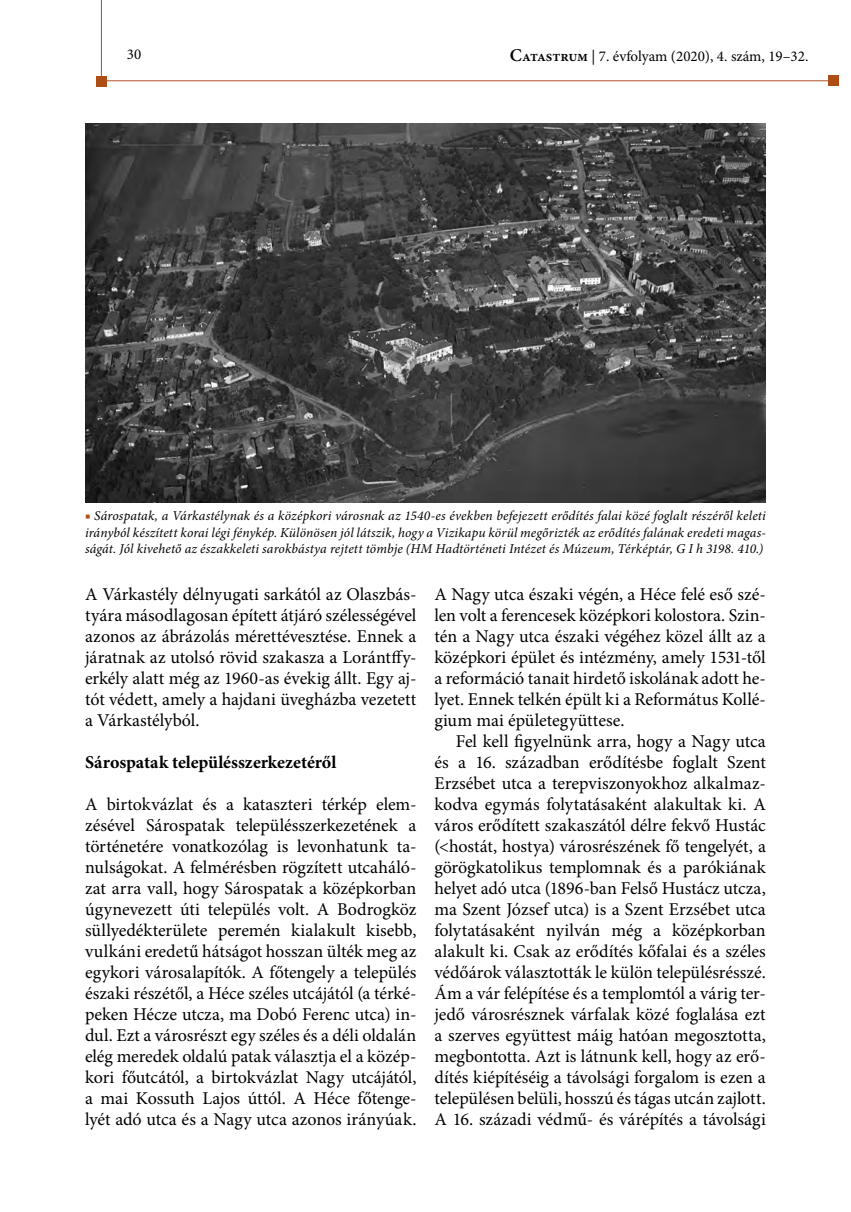
<style>
.page{position:relative;width:851px;height:1212px;background:#fff}
.page>*{position:absolute;margin:0;border:0;box-sizing:border-box;transform-origin:0 0}
.t1{font:18px/21px "Minion Pro";letter-spacing:-.005em;color:#000;text-align:justify}
.t2{font:700 18px "Minion Pro";letter-spacing:-.005em;color:#000}
.t3{font:15px "Minion Pro";color:#000}
.képaláírás{font:italic 13.5px/16.5px "Minion Pro";letter-spacing:.01em;color:#000;text-align:justify}
.s1{font-weight:600;font-size:18px}
.s2{font-weight:600}
.s3{color:#ae4e14}
</style>
<div class="page">
<hr style="left:99px;top:81px;width:734px;height:1px;background:#ae4f25">
<hr style="left:101px;top:0;width:1px;height:81px;background:#ae4f25">
<div style="left:828px;top:76px;width:11px;height:10px;background:#ae4e14"></div>
<div style="left:96px;top:76px;width:10px;height:10px;background:#ae4e14"></div>
<img style="left:85px;top:123px;width:680px;height:379px">
<p class="t3" style="left:127px;top:45px;width:16px">30</p>
<p class="t3" style="left:510px;top:46px;width:300px"><span class="s1">C</span><span class="s2">atastrum</span> | 7. évfolyam (2020), 4. szám, 19–32.</p>
<p class="képaláírás" style="left:85px;top:507px;width:682px"><span class="s3">■</span> Sárospatak, a Várkastélynak és a középkori városnak az 1540-es években befejezett erődítés falai közé foglalt részéről keleti irányból készített korai légi fénykép. Különösen jól látszik, hogy a Vizikapu körül megőrizték az erődítés falának eredeti magas&shy;ságát. Jól kivehető az északkeleti sarokbástya rejtett tömbje (HM Hadtörténeti Intézet és Múzeum, Térképtár, G I h 3198. 410.)</p>
<p class="t1" style="left:85px;top:584px;width:333px">A Várkastély délnyugati sarkától az Olaszbás&shy;tyára másodlagosan épített átjáró szélességével azonos az ábrázolás mérettévesztése. Ennek a járatnak az utolsó rövid szakasza a Lorántffy&shy;erkély alatt még az 1960-as évekig állt. Egy aj&shy;tót védett, amely a hajdani üvegházba vezetett a Várkastélyból.</p>
<p class="t2" style="left:85px;top:750px;width:253px">Sárospatak településszerkezetéről</p>
<p class="t1" style="left:85px;top:794px;width:333px">A birtokvázlat és a kataszteri térkép elem&shy;zésével Sárospatak településszerkezetének a történetére vonatkozólag is levonhatunk ta&shy;nulságokat. A felmérésben rögzített utcaháló&shy;zat arra vall, hogy Sárospatak a középkorban úgynevezett úti település volt. A Bodrogköz süllyedékterülete peremén kialakult kisebb, vulkáni eredetű hátságot hosszan ülték meg az egykori városalapítók. A főtengely a település északi részétől, a Héce széles utcájától (a térké&shy;peken Hécze utcza, ma Dobó Ferenc utca) in&shy;dul. Ezt a városrészt egy széles és a déli oldalán elég meredek oldalú patak választja el a közép&shy;kori főutcától, a birtokvázlat Nagy utcájától, a mai Kossuth Lajos úttól. A Héce főtenge&shy;lyét adó utca és a Nagy utca azonos irányúak.</p>
<p class="t1" style="left:434px;top:584px;width:333px">A Nagy utca északi végén, a Héce felé eső szé&shy;len volt a ferencesek középkori kolostora. Szin&shy;tén a Nagy utca északi végéhez közel állt az a középkori épület és intézmény, amely 1531-től a reformáció tanait hirdető iskolának adott he&shy;lyet. Ennek telkén épült ki a Református Kollé&shy;gium mai épületegyüttese.</p>
<p class="t1" style="left:434px;top:731px;width:333px;text-indent:21px">Fel kell figyelnünk arra, hogy a Nagy utca és a 16. században erődítésbe foglalt Szent Erzsébet utca a terepviszonyokhoz alkalmaz&shy;kodva egymás folytatásaként alakultak ki. A város erődített szakaszától délre fekvő Hustác (&lt;hostát, hostya) városrészének fő tengelyét, a görögkatolikus templomnak és a parókiának helyet adó utca (1896-ban Felső Hustácz utcza, ma Szent József utca) is a Szent Erzsébet utca folytatásaként nyilván még a középkorban alakult ki. Csak az erődítés kőfalai és a széles védőárok választották le külön településrésszé.<br>Ám a vár felépítése és a templomtól a várig ter&shy;jedő városrésznek várfalak közé foglalása ezt a szerves együttest máig hatóan megosztotta, megbontotta. Azt is látnunk kell, hogy az erő&shy;dítés kiépítéséig a távolsági forgalom is ezen a településen belüli, hosszú és tágas utcán zajlott.<br>A 16. századi védmű- és várépítés a távolsági</p>
</div>
